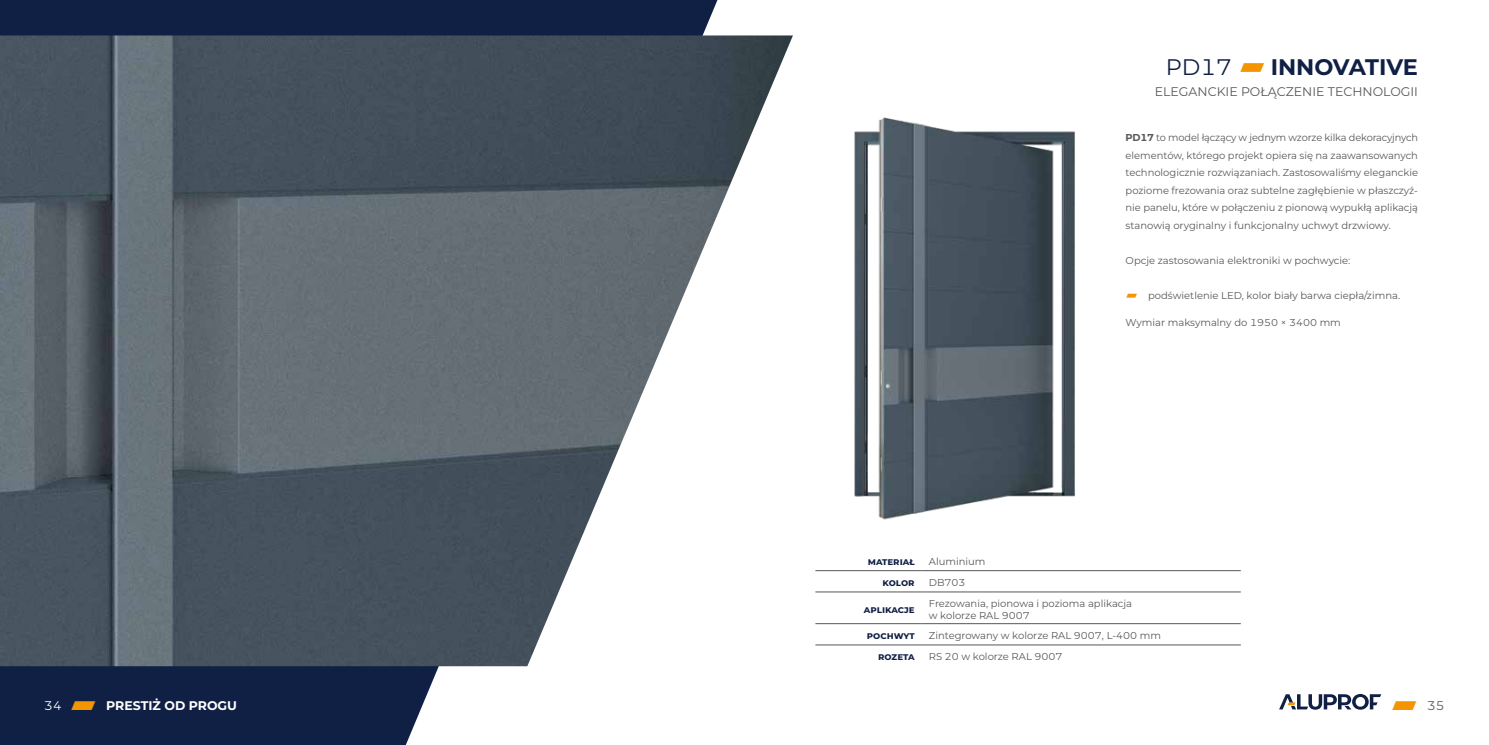
<style>
.page{position:relative;width:1489px;height:745px;background:#fff}
.page>*{position:absolute;margin:0;border:0;box-sizing:border-box;transform-origin:0 0}
.t1{font:700 22.5px "Aluprof Sans";letter-spacing:-.005em;color:#101f44}
.t2{font:12.5px "Aluprof Sans";color:#58585a}
.t3{font:700 12.5px "Aluprof Sans";color:#fff}
.t4{font:10px/17.5px "Aluprof Sans";color:#58585a}
.t5{font:700 10px "Aluprof Sans";color:#101f44}
.s1{font-weight:400}
.s2{font-weight:400;color:#f39400}
.s3{font-weight:700}
.s4{color:#f39400}
.s5{font-weight:700;color:#f39400}
</style>
<div class="page">
<svg style="left:0;top:0;width:717px;height:744px;fill:#101f44"></svg>
<img style="left:0;top:35px;width:793px;height:630px">
<img style="left:854px;top:117px;width:221px;height:403px">
<hr style="left:815px;top:570px;width:106px;height:1px;background:#58585a">
<hr style="left:921px;top:570px;width:319px;height:1px;background:#58585a">
<hr style="left:815px;top:591px;width:106px;height:1px;background:#58585a">
<hr style="left:921px;top:591px;width:319px;height:1px;background:#58585a">
<hr style="left:815px;top:623px;width:106px;height:1px;background:#58585a">
<hr style="left:921px;top:623px;width:319px;height:1px;background:#58585a">
<hr style="left:815px;top:644px;width:106px;height:1px;background:#58585a">
<hr style="left:921px;top:644px;width:319px;height:1px;background:#58585a">
<svg style="left:1279px;top:694px;width:102px;height:15px"></svg>
<h1 class="t1" style="left:1165px;top:51px;width:254px"><span class="s1">PD17</span> <span class="s2">⸄</span> INNOVATIVE</h1>
<p class="t2" style="left:1154px;top:83px;width:265px">ELEGANCKIE POŁĄCZENIE TECHNOLOGII</p>
<p class="t4" style="left:1125px;top:128px;width:294px;text-align:justify"><span class="s3">PD17</span> to model łączący w jednym wzorze kilka dekoracyjnych elementów, którego projekt opiera się na zaawansowanych technologicznie rozwiązaniach. Zastosowaliśmy eleganckie poziome frezowania oraz subtelne zagłębienie w płaszczyź&shy;nie panelu, które w połączeniu z pionową wypukłą aplikacją stanowią oryginalny i funkcjonalny uchwyt drzwiowy.</p>
<p class="t4" style="left:1125px;top:251px;width:226px">Opcje zastosowania elektroniki w pochwycie:</p>
<p class="t4" style="left:1125px;top:286px;width:276px"><span class="s4">⸄</span> podświetlenie LED, kolor biały barwa ciepła/zimna.</p>
<p class="t4" style="left:1125px;top:313px;width:217px">Wymiar maksymalny do 1950 × 3400 mm</p>
<p class="t5" style="left:867px;top:553px;width:48px">materiał</p>
<p class="t4" style="left:928px;top:552px;width:58px">Aluminium</p>
<p class="t5" style="left:882px;top:575px;width:34px">kolor</p>
<p class="t4" style="left:928px;top:573px;width:38px">DB703</p>
<p class="t5" style="left:863px;top:601px;width:52px">aplikacje</p>
<p class="t4" style="left:928px;top:596px;width:205px;line-height:12px">Frezowania, pionowa i pozioma aplikacja w kolorze RAL 9007</p>
<p class="t5" style="left:866px;top:628px;width:49px">pochwyt</p>
<p class="t4" style="left:928px;top:626px;width:234px">Zintegrowany w kolorze RAL 9007, L-400 mm</p>
<p class="t5" style="left:878px;top:649px;width:38px">rozeta</p>
<p class="t4" style="left:928px;top:647px;width:135px">RS 20 w kolorze RAL 9007</p>
<p class="t3" style="left:44px;top:695px;width:194px"><span class="s1">34</span> <span class="s4">⸠</span> PRESTIŻ OD PROGU</p>
<p class="t2" style="left:1392px;top:696px;width:54px"><span class="s5">⸠</span> 35</p>
</div>
